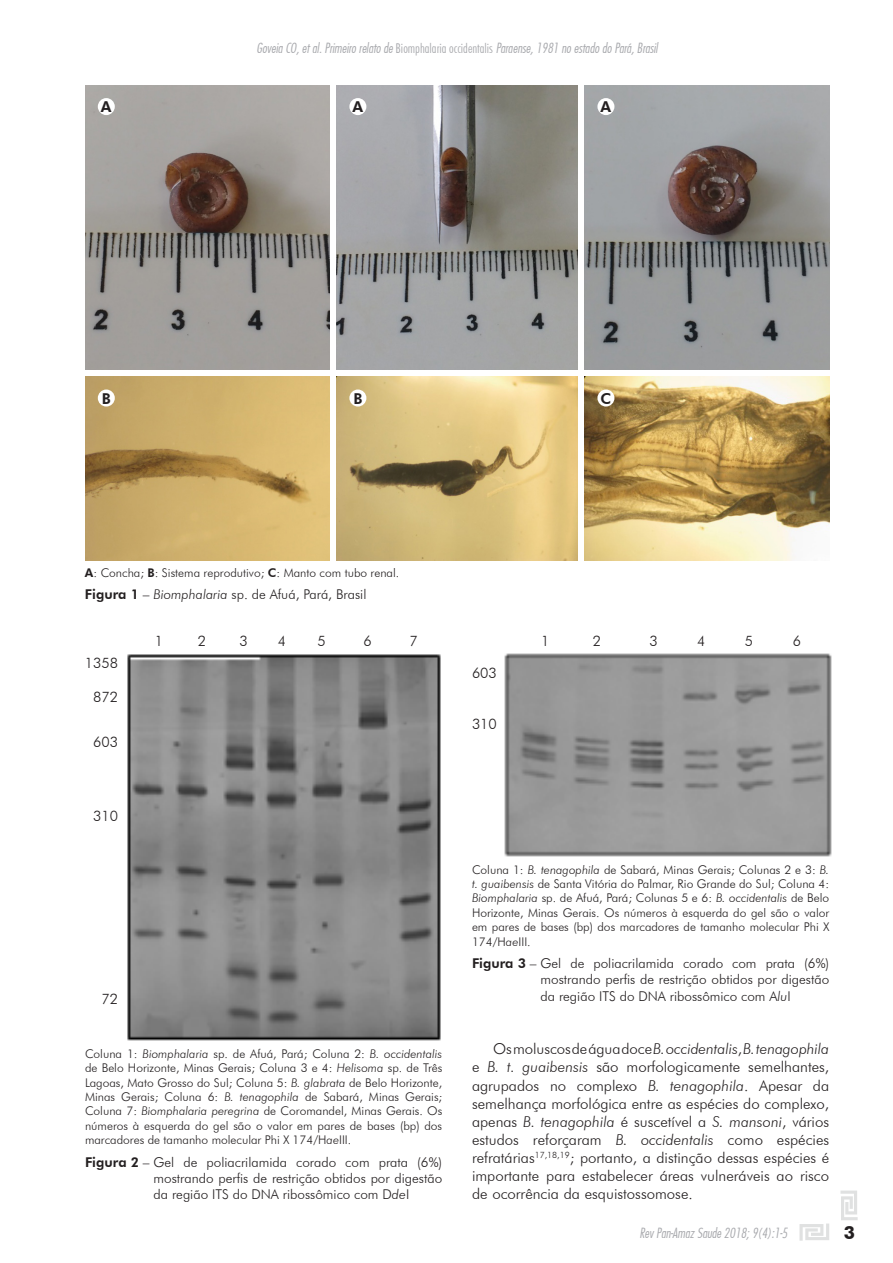
<style>
.page{position:relative;width:893px;height:1263px;background:#fff}
.page>*{position:absolute;margin:0;border:0;box-sizing:border-box;transform-origin:0 0}
.t1{font:700 18px "Futura BT";color:#231f20}
.t2{font:300 15px/18.1px "Futura BT";color:#231f20;text-align:justify}
.t3{font:800 15px "Futura BT";color:#231f20}
.t4{font:300 14.4px "Futura BT";color:#231f20}
.t5{font:300 13.5px/16.2px "Futura BT";color:#231f20;text-align:justify}
.t6{font:13.5px "Futura Lt Cn BT Italic";color:#a8a9ad}
.t7{font:300 12px/14.4px "Futura BT";color:#231f20;text-align:justify}
.s1{font-family:"Futura BT";font-weight:300;font-stretch:condensed}
.s2{font-weight:800}
.s3{font-style:italic}
</style>
<div class="page">
<svg style="left:799px;top:1223px;width:30px;height:18px"></svg>
<svg style="left:840px;top:1190px;width:18px;height:30px"></svg>
<img style="left:85px;top:85px;width:245px;height:285px">
<img style="left:337px;top:85px;width:240px;height:285px">
<img style="left:585px;top:85px;width:244px;height:285px">
<img style="left:85px;top:377px;width:245px;height:183px">
<img style="left:337px;top:377px;width:240px;height:183px">
<img style="left:585px;top:377px;width:244px;height:183px">
<div style="left:98px;top:98px;width:17px;height:17px;background:#fff;border-radius:50%"></div>
<div style="left:349px;top:98px;width:17px;height:17px;background:#fff;border-radius:50%"></div>
<div style="left:597px;top:98px;width:17px;height:17px;background:#fff;border-radius:50%"></div>
<div style="left:98px;top:389px;width:17px;height:17px;background:#fff;border-radius:50%"></div>
<div style="left:349px;top:389px;width:17px;height:17px;background:#fff;border-radius:50%"></div>
<div style="left:597px;top:389px;width:17px;height:17px;background:#fff;border-radius:50%"></div>
<img style="left:504px;top:654px;width:328px;height:203px">
<img style="left:127px;top:654px;width:314px;height:387px">
<p class="t6" style="left:256px;top:40px;width:403px">Goveia CO, et al. Primeiro relato de <span class="s1">Biomphalaria occidentalis</span> Paraense, 1981 no estado do Pará, Brasil</p>
<p class="t3" style="left:101px;top:98px;width:12px">A</p>
<p class="t3" style="left:353px;top:98px;width:12px">A</p>
<p class="t3" style="left:601px;top:98px;width:12px">A</p>
<p class="t3" style="left:102px;top:389px;width:10px">B</p>
<p class="t3" style="left:353px;top:389px;width:10px">B</p>
<p class="t3" style="left:601px;top:389px;width:12px">C</p>
<p class="t7" style="left:85px;top:565px;width:316px"><span class="s2">A</span>: Concha; <span class="s2">B</span>: Sistema reprodutivo; <span class="s2">C</span>: Manto com tubo renal.</p>
<p class="t5" style="left:85px;top:586px;width:283px"><span class="s2">Figura 1</span> – <span class="s3">Biomphalaria</span> sp. de Afuá, Pará, Brasil</p>
<p class="t4" style="left:85px;top:654px;width:35px">1358</p>
<p class="t4" style="left:93px;top:688px;width:26px">872</p>
<p class="t4" style="left:93px;top:733px;width:26px">603</p>
<p class="t4" style="left:93px;top:807px;width:26px">310</p>
<p class="t4" style="left:155px;top:632px;width:10px">1</p>
<p class="t4" style="left:198px;top:632px;width:10px">2</p>
<p class="t4" style="left:239px;top:632px;width:10px">3</p>
<p class="t4" style="left:278px;top:632px;width:10px">4</p>
<p class="t4" style="left:317px;top:632px;width:10px">5</p>
<p class="t4" style="left:364px;top:632px;width:10px">6</p>
<p class="t4" style="left:410px;top:632px;width:10px">7</p>
<p class="t4" style="left:102px;top:990px;width:18px">72</p>
<p class="t7" style="left:85px;top:1046px;width:359px">Coluna 1: <span class="s3">Biomphalaria</span> sp. de Afuá, Pará; Coluna 2: <span class="s3">B. occidentalis </span>de Belo Horizonte, Minas Gerais; Coluna 3 e 4: <span class="s3">Helisoma</span> sp. de Três Lagoas, Mato Grosso do Sul; Coluna 5: <span class="s3">B. glabrata</span> de Belo Horizonte, Minas Gerais; Coluna 6: <span class="s3">B. tenagophila</span> de Sabará, Minas Gerais; Coluna 7: <span class="s3">Biomphalaria peregrina</span> de Coromandel, Minas Gerais. Os números à esquerda do gel são o valor em pares de bases (bp) dos marcadores de tamanho molecular Phi X 174/H<span class="s3">ae</span>III.</p>
<p class="t5" style="left:154px;top:1154px;width:290px;text-indent:-68px"><span class="s2">Figura 2</span> – Gel de poliacrilamida corado com prata (6%) mostrando perfis de restrição obtidos por digestão da região ITS do DNA ribossômico com D<span class="s3">de</span>I</p>
<p class="t4" style="left:472px;top:664px;width:26px">603</p>
<p class="t4" style="left:472px;top:715px;width:26px">310</p>
<p class="t4" style="left:541px;top:632px;width:10px">1</p>
<p class="t4" style="left:593px;top:632px;width:10px">2</p>
<p class="t4" style="left:649px;top:632px;width:10px">3</p>
<p class="t4" style="left:697px;top:632px;width:10px">4</p>
<p class="t4" style="left:745px;top:632px;width:10px">5</p>
<p class="t4" style="left:793px;top:632px;width:10px">6</p>
<p class="t7" style="left:472px;top:862px;width:359px">Coluna 1: <span class="s3">B. tenagophila</span> de Sabará, Minas Gerais; Colunas 2 e 3: <span class="s3">B. t. guaibensis</span> de Santa Vitória do Palmar, Rio Grande do Sul; Coluna 4:<br><span class="s3">Biomphalaria</span> sp. de Afuá, Pará; Colunas 5 e 6: <span class="s3">B. occidentalis</span> de Belo Horizonte, Minas Gerais. Os números à esquerda do gel são o valor em pares de bases (bp) dos marcadores de tamanho molecular Phi X 174/H<span class="s3">ae</span>III.</p>
<p class="t5" style="left:540px;top:955px;width:290px;text-indent:-68px"><span class="s2">Figura 3</span> – Gel de poliacrilamida corado com prata (6%) mostrando perfis de restrição obtidos por digestão da região ITS do DNA ribossômico com A<span class="s3">lu</span>I</p>
<p class="t2" style="left:472px;top:1040px;width:359px;text-indent:21px">Os moluscos de água doce <span class="s3">B. occidentalis</span>, <span class="s3">B. tenagophila </span>e <span class="s3">B. t. guaibensis</span> são morfologicamente semelhantes, agrupados no complexo <span class="s3">B. tenagophila</span>. Apesar da semelhança morfológica entre as espécies do complexo, apenas <span class="s3">B. tenagophila</span> é suscetível a <span class="s3">S. mansoni</span>, vários estudos reforçaram <span class="s3">B. occidentalis</span> como espécies refratárias<sup>17,18,19</sup>; portanto, a distinção dessas espécies é importante para estabelecer áreas vulneráveis ao risco de ocorrência da esquistossomose.</p>
<p class="t6" style="left:639px;top:1225px;width:150px">Rev Pan-Amaz Saude 2018; 9(4):1-5</p>
<h1 class="t1" style="left:844px;top:1221px;width:13px">3</h1>
</div>
